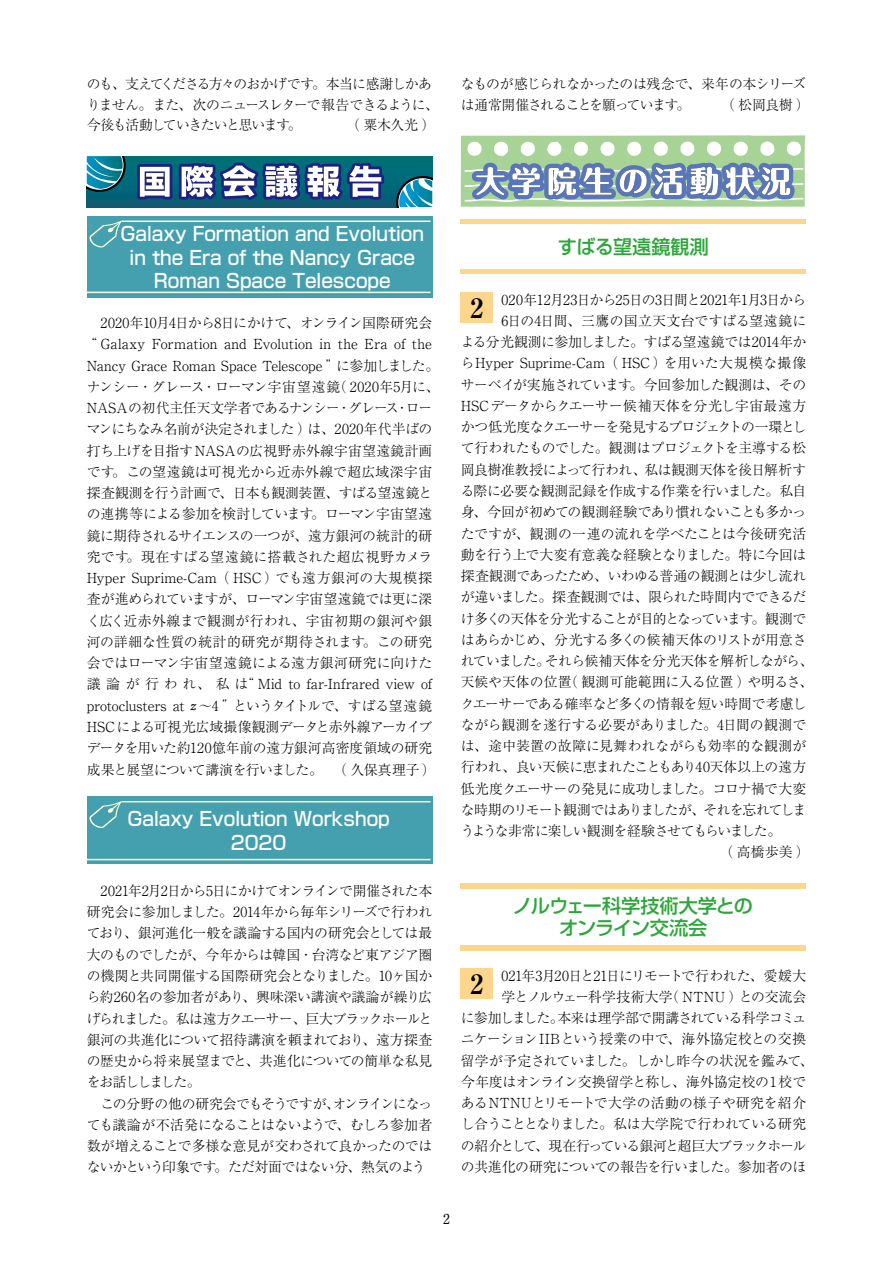
<style>
.page{position:relative;width:893px;height:1263px;background:#fff}
.page>*{position:absolute;margin:0;border:0;box-sizing:border-box;transform-origin:0 0}
.t1{font:700 26.55px "Ryumin Pro";color:#000}
.t2{font:500 19.2px/23.4px "Shin Go Pro";color:#fff;text-align:center;scale:.96 1}
.t3{font:500 19.2px/22.4px "Shin Go Pro";letter-spacing:-.025em;color:#2aa738;text-align:center}
.t4{font:500 19.2px "Shin Go Pro";color:#2aa738}
.t5{font:300 13.8px/21.3px "Ryumin Pro";letter-spacing:-.025em;color:#000}
.t6{font:300 13.8px/21.3px "Ryumin Pro";color:#000}
.t7{font:300 13.8px/20.9px "Ryumin Pro";letter-spacing:-.08em;color:#000}
.t8{font:300 13.8px "Ryumin Pro";letter-spacing:-.045em;color:#000}
.t9{font:300 13.8px "Ryumin Pro";letter-spacing:.015em;color:#000}
.t10{font:300 13.8px "Ryumin Pro";letter-spacing:-.075em;color:#000}
.t11{font:300 13.8px "Ryumin Pro";letter-spacing:.005em;color:#000}
.t12{font:300 13.8px "Ryumin Pro";letter-spacing:-.065em;color:#000}
.t13{font:300 13.8px "Ryumin Pro";letter-spacing:.02em;color:#000}
.t14{font:300 13.8px "Ryumin Pro";letter-spacing:-.07em;color:#000}
.t15{font:700 13.8px "Futo Min A101 Pro";color:#000}
.s1{font-family:"Hoefler Text";font-weight:400;font-style:italic}
</style>
<div class="page">
<div style="left:87px;top:216px;width:345px;height:82px;background:#44a0ae"></div>
<svg style="left:89px;top:221px;width:32px;height:27px"></svg>
<hr style="left:121px;top:220px;width:310px;height:2px;background:#fffcdb">
<hr style="left:87px;top:292px;width:344px;height:1px;background:#fffcdb">
<div style="left:87px;top:156px;width:345px;height:51px;background:linear-gradient(to bottom,#007379,#085c76)"></div>
<svg style="left:134px;top:156px;width:253px;height:49px"></svg>
<svg style="left:87px;top:156px;width:39px;height:36px"></svg>
<svg style="left:396px;top:176px;width:36px;height:31px"></svg>
<div style="left:461px;top:945px;width:345px;height:5px;background:#fcd68c"></div>
<div style="left:461px;top:883px;width:345px;height:5px;background:#fcd68c"></div>
<div style="left:461px;top:292px;width:32px;height:31px;background:#fcd68c"></div>
<div style="left:461px;top:969px;width:32px;height:30px;background:#fcd68c"></div>
<div style="left:87px;top:796px;width:345px;height:68px;background:#44a0ae"></div>
<svg style="left:89px;top:801px;width:33px;height:27px"></svg>
<hr style="left:121px;top:801px;width:310px;height:1px;background:#fffcdb">
<hr style="left:87px;top:859px;width:344px;height:1px;background:#fffcdb">
<svg style="left:461px;top:135px;width:344px;height:72px"></svg>
<hr style="left:461px;top:270px;width:345px;height:4px;background:#fcd68c">
<hr style="left:461px;top:219px;width:345px;height:4px;background:#fcd68c">
<p class="t7" style="left:87px;top:72px;width:353px">のも、支えてくださる方々のおかげです。本当に感謝しかありません。また、次のニュースレターで報告できるように、今後も活動していきたいと思います。　　　　（粟木久光）</p>
<p class="t5" style="left:461px;top:72px;width:350px">なものが感じられなかったのは残念で、来年の本シリーズは通常開催されることを願っています。　　　（松岡良樹）</p>
<h2 class="t2" style="left:121px;top:220px;width:318px">Galaxy Formation and Evolution in the Era of the Nancy Grace<br>Roman Space Telescope</h2>
<p class="t6" style="left:83px;top:311px;width:357px">　2020年10月4日から8日にかけて、オンライン国際研究会“ Galaxy Formation and Evolution in the Era of the Nancy Grace Roman Space Telescope ”に参加しました。ナンシー・グレース・ローマン宇宙望遠鏡（ 2020年5月に、NASAの初代主任天文学者であるナンシー・グレース・ローマンにちなみ名前が決定されました）は、2020年代半ばの打ち上げを目指すNASAの広視野赤外線宇宙望遠鏡計画です。この望遠鏡は可視光から近赤外線で超広域深宇宙探査観測を行う計画で、日本も観測装置、すばる望遠鏡との連携等による参加を検討しています。ローマン宇宙望遠鏡に期待されるサイエンスの一つが、遠方銀河の統計的研究です。現在すばる望遠鏡に搭載された超広視野カメラHyper Suprime-Cam （ HSC ）でも遠方銀河の大規模探査が進められていますが、ローマン宇宙望遠鏡では更に深く広く近赤外線まで観測が行われ、宇宙初期の銀河や銀河の詳細な性質の統計的研究が期待されます。この研究会ではローマン宇宙望遠鏡による遠方銀河研究に向けた議論が行われ、私は“ Mid to far-Infrared view of protoclusters at <span class="s1">z</span>〜4 ”というタイトルで、すばる望遠鏡HSCによる可視光広域撮像観測データと赤外線アーカイブデータを用いた約120億年前の遠方銀河高密度領域の研究成果と展望について講演を行いました。　（久保真理子）</p>
<h2 class="t2" style="left:127px;top:805px;width:275px">Galaxy Evolution Workshop<br>2020</h2>
<p class="t5" style="left:87px;top:879px;width:347px">　2021年2月2日から5日にかけてオンラインで開催された本研究会に参加しました。2014年から毎年シリーズで行われており、銀河進化一般を議論する国内の研究会としては最大のものでしたが、今年からは韓国・台湾など東アジア圏の機関と共同開催する国際研究会となりました。10ヶ国から約260名の参加者があり、興味深い講演や議論が繰り広げられました。私は遠方クエーサー、巨大ブラックホールと銀河の共進化について招待講演を頼まれており、遠方探査の歴史から将来展望までと、共進化についての簡単な私見をお話ししました。<br>　この分野の他の研究会でもそうですが、オンラインになっても議論が不活発になることはないようで、むしろ参加者数が増えることで多様な意見が交わされて良かったのではないかという印象です。ただ対面ではない分、熱気のよう</p>
<h2 class="t4" style="left:558px;top:230px;width:152px">すばる望遠鏡観測</h2>
<p class="t8" style="left:501px;top:289px;width:306px">020年12月23日から25日の3日間と2021年1月3日から</p>
<p class="t6" style="left:501px;top:309px;width:306px">6日の4日間、三鷹の国立天文台ですばる望遠鏡に</p>
<p class="t5" style="left:461px;top:330px;width:347px">よる分光観測に参加しました。すばる望遠鏡では2014年か</p>
<p class="t9" style="left:461px;top:352px;width:347px">らHyper Suprime-Cam （ HSC ）を用いた大規模な撮像</p>
<p class="t5" style="left:461px;top:373px;width:347px">サーベイが実施されています。今回参加した観測は、その</p>
<p class="t11" style="left:461px;top:395px;width:347px">HSCデータからクエーサー候補天体を分光し宇宙最遠方</p>
<p class="t7" style="left:461px;top:415px;width:347px">かつ低光度なクエーサーを発見するプロジェクトの一環とし</p>
<p class="t5" style="left:461px;top:437px;width:347px">て行われたものでした。観測はプロジェクトを主導する松</p>
<p class="t5" style="left:461px;top:458px;width:347px">岡良樹准教授によって行われ、私は観測天体を後日解析す</p>
<p class="t5" style="left:461px;top:479px;width:347px">る際に必要な観測記録を作成する作業を行いました。私自</p>
<p class="t5" style="left:461px;top:500px;width:347px">身、今回が初めての観測経験であり慣れないことも多かっ</p>
<p class="t13" style="left:461px;top:522px;width:347px">たですが、観測の一連の流れを学べたことは今後研究活</p>
<p class="t5" style="left:461px;top:543px;width:347px">動を行う上で大変有意義な経験となりました。特に今回は</p>
<p class="t5" style="left:461px;top:564px;width:347px">探査観測であったため、いわゆる普通の観測とは少し流れ</p>
<p class="t5" style="left:461px;top:585px;width:347px">が違いました。探査観測では、限られた時間内でできるだ</p>
<p class="t10" style="left:461px;top:607px;width:347px">け多くの天体を分光することが目的となっています。観測で</p>
<p class="t5" style="left:461px;top:628px;width:347px">はあらかじめ、分光する多くの候補天体のリストが用意さ</p>
<p class="t8" style="left:461px;top:650px;width:354px">れていました。それら候補天体を分光天体を解析しながら、</p>
<p class="t6" style="left:461px;top:670px;width:354px">天候や天体の位置（観測可能範囲に入る位置）や明るさ、</p>
<p class="t5" style="left:461px;top:692px;width:347px">クエーサーである確率など多くの情報を短い時間で考慮し</p>
<p class="t5" style="left:461px;top:713px;width:347px">ながら観測を遂行する必要がありました。4日間の観測で</p>
<p class="t6" style="left:461px;top:734px;width:347px">は、途中装置の故障に見舞われながらも効率的な観測が</p>
<p class="t5" style="left:461px;top:755px;width:347px">行われ、良い天候に恵まれたこともあり40天体以上の遠方</p>
<p class="t5" style="left:461px;top:777px;width:347px">低光度クエーサーの発見に成功しました。コロナ禍で大変</p>
<p class="t12" style="left:461px;top:799px;width:347px">な時期のリモート観測ではありましたが、それを忘れてしま</p>
<p class="t14" style="left:461px;top:820px;width:322px">うような非常に楽しい観測を経験させてもらいました。</p>
<h1 class="t1" style="left:470px;top:287px;width:15px">2</h1>
<h2 class="t3" style="left:513px;top:892px;width:242px">ノルウェー科学技術大学とのオンライン交流会</h2>
<p class="t5" style="left:501px;top:964px;width:306px">021年3月20日と21日にリモートで行われた、愛媛大</p>
<p class="t6" style="left:501px;top:985px;width:306px">学とノルウェー科学技術大学（ NTNU ）との交流会</p>
<p class="t5" style="left:461px;top:1006px;width:347px">に参加しました。本来は理学部で開講されている科学コミュ</p>
<p class="t5" style="left:461px;top:1027px;width:347px">ニケーションIIBという授業の中で、海外協定校との交換</p>
<p class="t11" style="left:461px;top:1050px;width:354px">留学が予定されていました。しかし昨今の状況を鑑みて、</p>
<p class="t5" style="left:461px;top:1070px;width:347px">今年度はオンライン交換留学と称し、海外協定校の１校で</p>
<p class="t9" style="left:461px;top:1092px;width:347px">あるNTNUとリモートで大学の活動の様子や研究を紹介</p>
<p class="t5" style="left:461px;top:1112px;width:347px">し合うこととなりました。私は大学院で行われている研究</p>
<p class="t10" style="left:461px;top:1135px;width:347px">の紹介として、現在行っている銀河と超巨大ブラックホール</p>
<p class="t5" style="left:461px;top:1155px;width:347px">の共進化の研究についての報告を行いました。参加者のほ</p>
<h1 class="t1" style="left:470px;top:963px;width:15px">2</h1>
<p class="t15" style="left:443px;top:1207px;width:9px">2</p>
</div>
